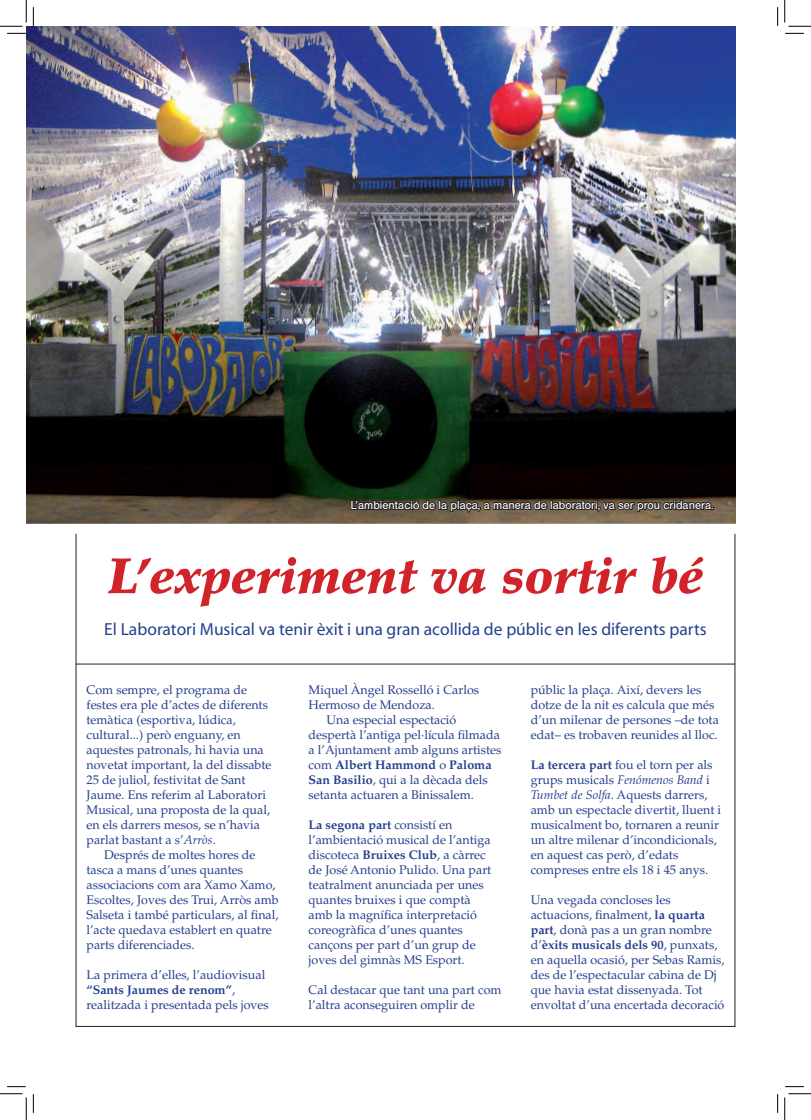
<style>
.page{position:relative;width:811px;height:1120px;background:#fff}
.page>*{position:absolute;margin:0;border:0;box-sizing:border-box;transform-origin:0 0}
.t1{font:italic 900 50px "Palatino";color:#d1232a}
.t2{font:17.5px "Myriad";color:#253f8e}
.t3{font:12.5px/15px "Palatino";color:#253f8e}
.t4{font:11.25px "Helvetica BQ";color:#fff}
.s1{font-style:italic}
.s2{font-weight:700}
</style>
<div class="page">
<img style="left:26px;top:26px;width:709px;height:497px">
<hr style="left:76px;top:663px;width:659px;height:1px;background:#231f20">
<svg style="left:350px;top:495px;width:364px;height:29px;background:#544939"></svg>
<svg style="left:7px;top:33px;width:19px;height:1px"></svg>
<svg style="left:785px;top:33px;width:19px;height:1px"></svg>
<svg style="left:33px;top:7px;width:1px;height:19px"></svg>
<svg style="left:33px;top:1094px;width:1px;height:18px"></svg>
<svg style="left:777px;top:7px;width:1px;height:19px"></svg>
<svg style="left:777px;top:1094px;width:1px;height:18px"></svg>
<svg style="left:0;top:0;width:27px;height:27px"></svg>
<svg style="left:0;top:1093px;width:27px;height:26px"></svg>
<svg style="left:784px;top:0;width:27px;height:27px"></svg>
<svg style="left:784px;top:1093px;width:27px;height:26px"></svg>
<p class="t4" style="left:351px;top:499px;width:364px">L’ambientació de la plaça, a manera de laboratori, va ser prou cridanera.</p>
<p class="t1" style="left:108px;top:546px;width:597px">L’experiment va sortir bé</p>
<p class="t2" style="left:104px;top:620px;width:604px">El Laboratori Musical va tenir èxit i una gran acollida de públic en les diferents parts</p>
<p class="t3" style="left:86px;top:682px;width:187px">Com sempre, el programa de festes era ple d’actes de diferents temàtica (esportiva, lúdica, cultural...) però enguany, en aquestes patronals, hi havia una novetat important, la del dissabte<br>25 de juliol, festivitat de Sant<br>Jaume. Ens referim al Laboratori<br>Musical, una proposta de la qual, en els darrers mesos, se n’havia parlat bastant a s’<span class="s1">Arròs</span>.</p>
<p class="t3" style="left:86px;top:847px;width:194px;text-indent:18px">Després de moltes hores de tasca a mans d’unes quantes associacions com ara Xamo Xamo,<br>Escoltes, Joves des Trui, Arròs amb<br>Salseta i també particulars, al final, l’acte quedava establert en quatre parts diferenciades.</p>
<p class="t3" style="left:86px;top:967px;width:180px">La primera d’elles, l’audiovisual <span class="s2">“Sants Jaumes de renom”</span>,</p>
<p class="t3" style="left:86px;top:997px;width:184px">realitzada i presentada pels joves</p>
<p class="t3" style="left:309px;top:682px;width:172px">Miquel Àngel Rosselló i Carlos<br>Hermoso de Mendoza.</p>
<p class="t3" style="left:309px;top:712px;width:194px;text-indent:18px">Una especial espectació despertà l’antiga pel·lícula filmada a l’Ajuntament amb alguns artistes com <span class="s2">Albert Hammond</span> o <span class="s2">Paloma<br>San Basilio</span>, qui a la dècada dels setanta actuaren a Binissalem.</p>
<p class="t3" style="left:309px;top:817px;width:184px"><span class="s2">La segona part</span> consistí en l’ambientació musical de l’antiga discoteca <span class="s2">Bruixes Club</span>, a càrrec de José Antonio Pulido. Una part teatralment anunciada per unes quantes bruixes i que comptà amb la magnífica interpretació coreogràfica d’unes quantes cançons per part d’un grup de joves del gimnàs MS Esport.</p>
<p class="t3" style="left:309px;top:982px;width:194px">Cal destacar que tant una part com l’altra aconseguiren omplir de</p>
<p class="t3" style="left:531px;top:682px;width:172px">públic la plaça. Així, devers les</p>
<p class="t3" style="left:531px;top:697px;width:190px">dotze de la nit es calcula que més d’un milenar de persones –de tota edat– es trobaven reunides al lloc.</p>
<p class="t3" style="left:531px;top:757px;width:192px"><span class="s2">La tercera part</span> fou el torn per als grups musicals <span class="s1">Fenómenos Band</span> i <span class="s1">Tumbet de Solfa</span>. Aquests darrers, amb un espectacle divertit, lluent i musicalment bo, tornaren a reunir un altre milenar d’incondicionals, en aquest cas però, d’edats compreses entre els 18 i 45 anys.</p>
<p class="t3" style="left:531px;top:892px;width:195px">Una vegada concloses les actuacions, finalment, <span class="s2">la quarta part</span>, donà pas a un gran nombre d’<span class="s2">èxits musicals dels 90</span>, punxats, en aquella ocasió, per Sebas Ramis, des de l’espectacular cabina de Dj que havia estat dissenyada. Tot envoltat d’una encertada decoració</p>
</div>
